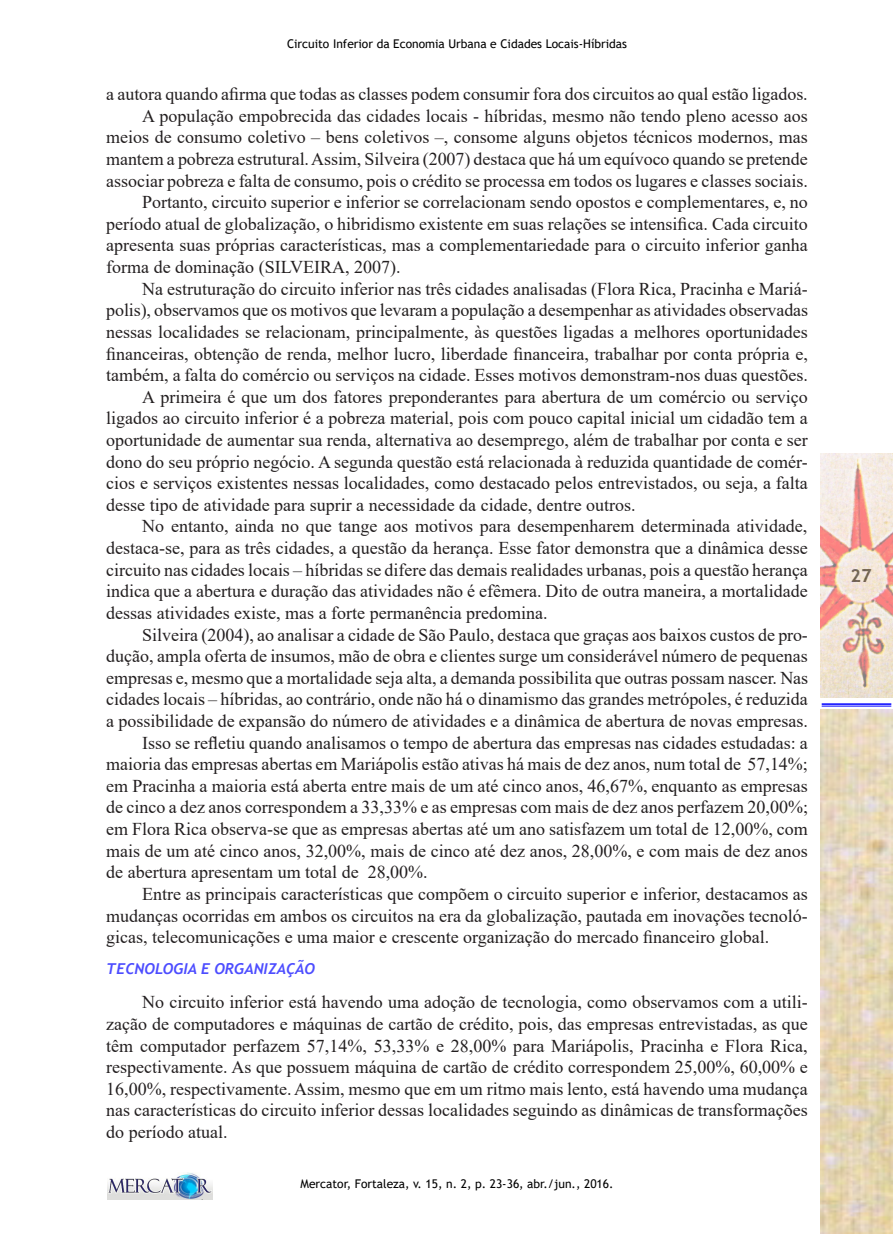
<style>
.page{position:relative;width:893px;height:1234px;background:#fff}
.page>*{position:absolute;margin:0;border:0;box-sizing:border-box;transform-origin:0 0}
.t1{font:18px/21.6px "Times New Roman";color:#231f20;text-align:justify}
.t2{font:700 18px "Trebuchet MS";color:#000}
.SUBTÍTULO_2{font:italic 700 15px "Trebuchet";color:#4d4dff}
.t3{font:12px "Trebuchet MS";color:#000}
</style>
<div class="page">
<img style="left:108px;top:1172px;width:105px;height:27px">
<img style="left:821px;top:453px;width:72px;height:244px">
<hr style="left:822px;top:703px;width:69px;height:1px;background:#00f">
<hr style="left:822px;top:705px;width:69px;height:1px;background:#00f">
<img style="left:821px;top:709px;width:72px;height:524px">
<p class="t3" style="left:287px;top:36px;width:342px">Circuito Inferior da Economia Urbana e Cidades Locais-Híbridas</p>
<p class="t1" style="left:106px;top:83px;width:703px">a autora quando afirma que todas as classes podem consumir fora dos circuitos ao qual estão ligados.</p>
<p class="t1" style="left:106px;top:104px;width:703px;text-indent:36px">A população empobrecida das cidades locais - híbridas, mesmo não tendo pleno acesso aos meios de consumo coletivo – bens coletivos –, consome alguns objetos técnicos modernos, mas mantem a pobreza estrutural. Assim, Silveira (2007) destaca que há um equívoco quando se pretende associar pobreza e falta de consumo, pois o crédito se processa em todos os lugares e classes sociais.</p>
<p class="t1" style="left:106px;top:191px;width:703px;text-indent:36px">Portanto, circuito superior e inferior se correlacionam sendo opostos e complementares, e, no período atual de globalização, o hibridismo existente em suas relações se intensifica. Cada circuito apresenta suas próprias características, mas a complementariedade para o circuito inferior ganha forma de dominação (SILVEIRA, 2007).</p>
<p class="t1" style="left:106px;top:277px;width:703px;text-indent:36px">Na estruturação do circuito inferior nas três cidades analisadas (Flora Rica, Pracinha e Mariá&shy;polis), observamos que os motivos que levaram a população a desempenhar as atividades observadas nessas localidades se relacionam, principalmente, às questões ligadas a melhores oportunidades financeiras, obtenção de renda, melhor lucro, liberdade financeira, trabalhar por conta própria e, também, a falta do comércio ou serviços na cidade. Esses motivos demonstram-nos duas questões.</p>
<p class="t1" style="left:106px;top:385px;width:703px;text-indent:36px">A primeira é que um dos fatores preponderantes para abertura de um comércio ou serviço ligados ao circuito inferior é a pobreza material, pois com pouco capital inicial um cidadão tem a oportunidade de aumentar sua renda, alternativa ao desemprego, além de trabalhar por conta e ser dono do seu próprio negócio. A segunda questão está relacionada à reduzida quantidade de comér&shy;cios e serviços existentes nessas localidades, como destacado pelos entrevistados, ou seja, a falta desse tipo de atividade para suprir a necessidade da cidade, dentre outros.</p>
<p class="t1" style="left:106px;top:515px;width:703px;text-indent:36px">No entanto, ainda no que tange aos motivos para desempenharem determinada atividade, destaca-se, para as três cidades, a questão da herança. Esse fator demonstra que a dinâmica desse circuito nas cidades locais – híbridas se difere das demais realidades urbanas, pois a questão herança indica que a abertura e duração das atividades não é efêmera. Dito de outra maneira, a mortalidade dessas atividades existe, mas a forte permanência predomina.</p>
<p class="t1" style="left:106px;top:623px;width:703px;text-indent:36px">Silveira (2004), ao analisar a cidade de São Paulo, destaca que graças aos baixos custos de pro&shy;dução, ampla oferta de insumos, mão de obra e clientes surge um considerável número de pequenas empresas e, mesmo que a mortalidade seja alta, a demanda possibilita que outras possam nascer. Nas cidades locais – híbridas, ao contrário, onde não há o dinamismo das grandes metrópoles, é reduzida a possibilidade de expansão do número de atividades e a dinâmica de abertura de novas empresas.</p>
<p class="t1" style="left:106px;top:731px;width:703px;text-indent:36px">Isso se refletiu quando analisamos o tempo de abertura das empresas nas cidades estudadas: a maioria das empresas abertas em Mariápolis estão ativas há mais de dez anos, num total de 57,14%; em Pracinha a maioria está aberta entre mais de um até cinco anos, 46,67%, enquanto as empresas de cinco a dez anos correspondem a 33,33% e as empresas com mais de dez anos perfazem 20,00%; em Flora Rica observa-se que as empresas abertas até um ano satisfazem um total de 12,00%, com mais de um até cinco anos, 32,00%, mais de cinco até dez anos, 28,00%, e com mais de dez anos de abertura apresentam um total de 28,00%.</p>
<p class="t1" style="left:106px;top:882px;width:703px;text-indent:36px">Entre as principais características que compõem o circuito superior e inferior, destacamos as mudanças ocorridas em ambos os circuitos na era da globalização, pautada em inovações tecnoló&shy;gicas, telecomunicações e uma maior e crescente organização do mercado financeiro global.</p>
<p class="SUBTÍTULO_2" style="left:106px;top:958px;width:210px">TECNOLOGIA E ORGANIZAÇÃO</p>
<p class="t1" style="left:106px;top:990px;width:703px;text-indent:36px">No circuito inferior está havendo uma adoção de tecnologia, como observamos com a utili&shy;zação de computadores e máquinas de cartão de crédito, pois, das empresas entrevistadas, as que têm computador perfazem 57,14%, 53,33% e 28,00% para Mariápolis, Pracinha e Flora Rica, respectivamente. As que possuem máquina de cartão de crédito correspondem 25,00%, 60,00% e 16,00%, respectivamente. Assim, mesmo que em um ritmo mais lento, está havendo uma mudança nas características do circuito inferior dessas localidades seguindo as dinâmicas de transformações do período atual.</p>
<p class="t3" style="left:301px;top:1176px;width:315px">Mercator, Fortaleza, v. 15, n. 2, p. 23-36, abr./jun., 2016.</p>
<p class="t2" style="left:851px;top:564px;width:23px">27</p>
</div>
